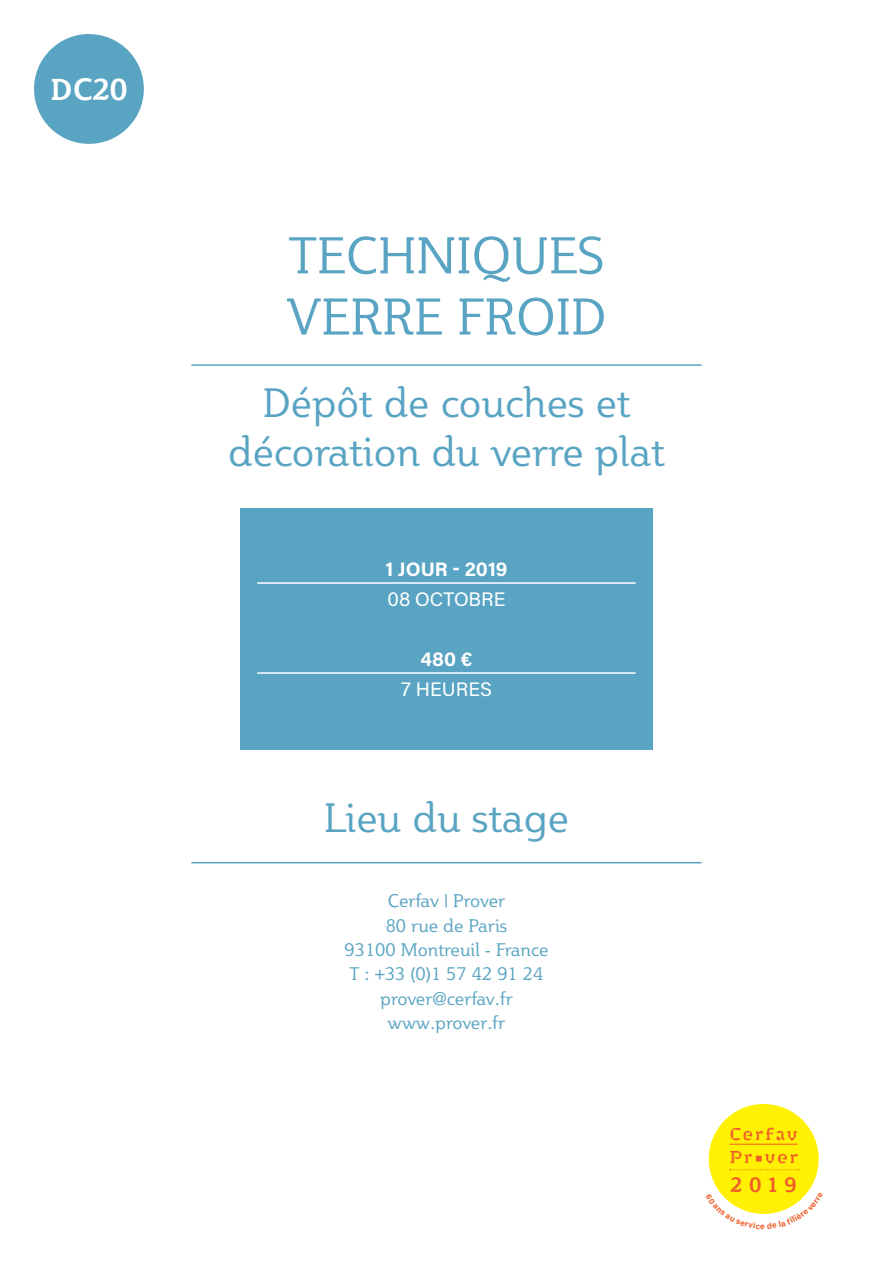
<style>
.page{position:relative;width:893px;height:1263px;background:#fff}
.page>*{position:absolute;margin:0;border:0;box-sizing:border-box;transform-origin:0 0}
.grand_titre_page_for{font:51px/61.2px "Plume";color:#59a4c3}
.sous_titre_formation{font:40.5px/48.6px "Plume";color:#59a4c3;text-align:center}
.lieu_du_stage{font:40.5px "Plume";color:#59a4c3}
.Code_dans_polygone{font:700 30px "Plume";color:#fff}
.t1{font:700 20.7px "Plume";color:#f15d2a}
.date{font:19.5px "Acumin Pro";color:#fff}
.titre_jour_session{font:700 19.5px "Acumin Pro";color:#fff}
.cout{font:700 19.5px "Acumin Pro";color:#fff}
.adresse{font:18px "Plume";color:#59a4c3}
.t2{font:15px "Minuscule 2";letter-spacing:.06em;color:#f15d2a}
</style>
<div class="page">
<hr style="left:191px;top:364px;width:511px;height:2px;background:#59a4c3">
<hr style="left:191px;top:862px;width:511px;height:1px;background:#59a4c3">
<div style="left:240px;top:508px;width:413px;height:241px;background:#59a4c3"></div>
<hr style="left:257px;top:582px;width:379px;height:2px;background:#fff">
<hr style="left:257px;top:672px;width:379px;height:2px;background:#fff">
<div style="left:34px;top:34px;width:110px;height:110px;background:#59a4c3;border-radius:50%"></div>
<div style="left:709px;top:1104px;width:110px;height:110px;background:#fff101;border-radius:50%"></div>
<hr style="left:729px;top:1144px;width:69px;height:1px;background:#f15d2a">
<svg style="left:729px;top:1169px;width:70px;height:1px"></svg>
<svg style="left:720px;top:1192px;width:88px;height:22px"></svg>
<p class="Code_dans_polygone" style="left:51px;top:71px;width:78px">DC20</p>
<p class="grand_titre_page_for" style="left:286px;top:224px;width:321px">TECHNIQUES<br>VERRE FROID</p>
<p class="sous_titre_formation" style="left:228px;top:378px;width:438px">Dépôt de couches et décoration du verre plat</p>
<p class="titre_jour_session" style="left:385px;top:555px;width:124px">1 JOUR - 2019</p>
<p class="date" style="left:387px;top:586px;width:120px">08 OCTOBRE</p>
<p class="cout" style="left:420px;top:645px;width:54px">480 €</p>
<p class="date" style="left:401px;top:676px;width:92px">7 HEURES</p>
<p class="lieu_du_stage" style="left:324px;top:793px;width:246px">Lieu du stage</p>
<p class="adresse" style="left:388px;top:890px;width:119px">Cerfav | Prover</p>
<p class="adresse" style="left:386px;top:914px;width:123px">80 rue de Paris</p>
<p class="adresse" style="left:344px;top:938px;width:205px">93100 Montreuil - France</p>
<p class="adresse" style="left:350px;top:963px;width:195px">T : +33 (0)1 57 42 91 24</p>
<p class="adresse" style="left:380px;top:987px;width:134px">prover@cerfav.fr</p>
<p class="adresse" style="left:388px;top:1011px;width:119px">www.prover.fr</p>
<p class="t2" style="left:729px;top:1125px;width:70px">Cerfav</p>
<p class="t2" style="left:729px;top:1147px;width:71px">Prover</p>
<p class="t1" style="left:731px;top:1171px;width:67px">2019</p>
</div>
